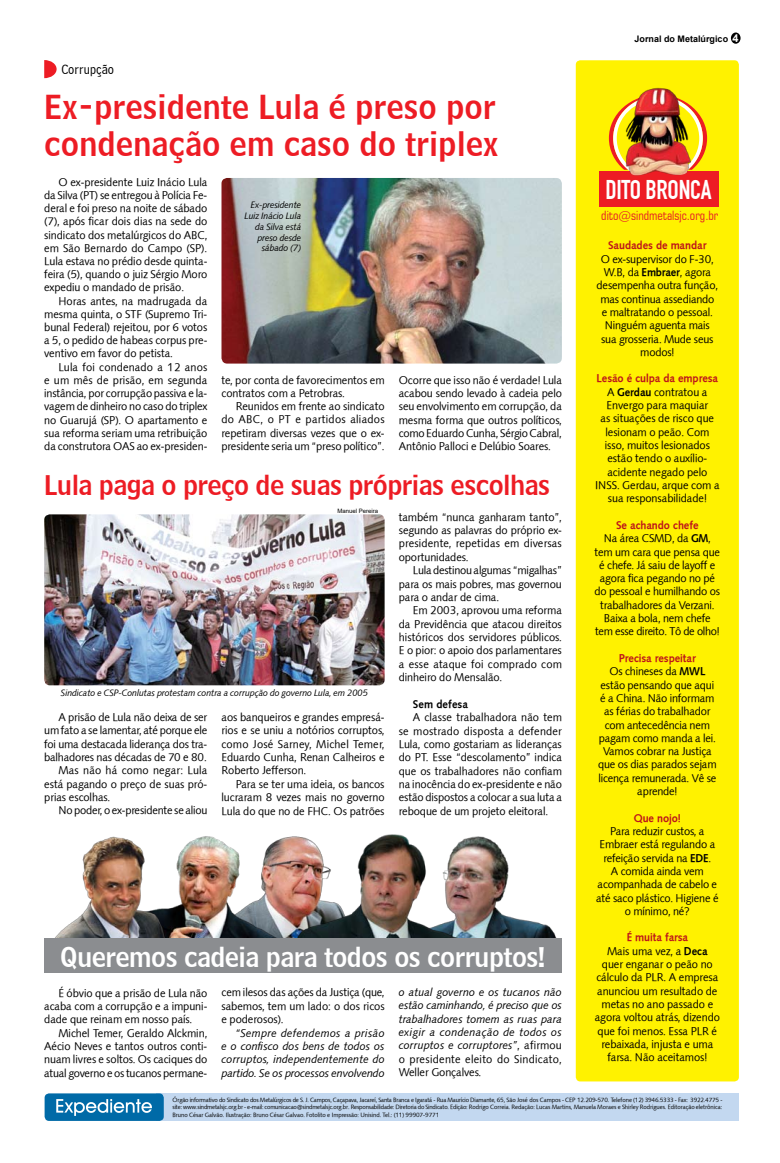
<style>
.page{position:relative;width:780px;height:1163px;background:#fff}
.page>*{position:absolute;margin:0;border:0;box-sizing:border-box;transform-origin:0 0}
.t1{font:33px/37px "Bell Centennial BT Name And Number";color:#ed1c24}
.t2{font:27px "Bell Centennial BT Name And Number";letter-spacing:-.02em;color:#ed1c24}
.t3{font:27px "Bell Centennial BT Name And Number";letter-spacing:-.02em;color:#fff}
.t4{font:700 26.5px "DIN Condensed";letter-spacing:-.01em;color:#fff}
.t5{font:14px "Bell Centennial BT Address";color:#000}
.t6{font:condensed 12.6px "Square 721 BT";color:#e61e26}
.t7{font:11px/13.3px "Symphony";color:#000;text-align:justify}
.t8{font:italic 11px/13.4px "Symphony";letter-spacing:.02em;color:#000;text-align:justify}
.t9{font:700 11px "Symphony";color:#bd141a}
.t10{font:11px "Symphony";letter-spacing:.02em;color:#000}
.t11{font:700 11px "Symphony";letter-spacing:.01em;color:#000}
.t12{font:italic 9px/10.8px "Symphony";color:#000;text-align:right}
.t13{font:700 9px "Arial";color:#000}
.t14{font:6px/7.2px "Symphony";color:#000;text-align:justify}
.t15{font:6px "Arial";color:#000}
.s1{font-style:normal}
.s2{font-size:11px;color:#fff}
.s3{font-weight:700}
.s4{font-weight:700;color:#bd141a}
</style>
<div class="page">
<img style="left:477px;top:836px;width:85px;height:109px">
<img style="left:281px;top:838px;width:2px;height:100px">
<img style="left:179px;top:836px;width:102px;height:102px">
<img style="left:55px;top:836px;width:124px;height:102px">
<img style="left:44px;top:514px;width:340px;height:171px">
<div style="left:156px;top:1093px;width:582px;height:27px;background:#c3d8f0"></div>
<div style="left:45px;top:1093px;width:119px;height:27px;background:#006aa7;border-radius:4px"></div>
<svg style="left:56px;top:1099px;width:96px;height:16px"></svg>
<div style="left:730px;top:32px;width:10px;height:12px;background:#000;border-radius:50%"></div>
<div style="left:575px;top:60px;width:163px;height:1021px;background:#fff200;border-radius:4px"></div>
<svg style="left:609px;top:107px;width:98px;height:63px"></svg>
<svg style="left:613px;top:96px;width:89px;height:84px"></svg>
<div style="left:616px;top:99px;width:83px;height:78px;background:#fff200;border-radius:50%"></div>
<div style="left:599px;top:171px;width:119px;height:36px;background:#ed1c24"></div>
<img style="left:624px;top:87px;width:71px;height:89px">
<img style="left:221px;top:178px;width:341px;height:185px">
<svg style="left:44px;top:60px;width:13px;height:18px"></svg>
<img style="left:283px;top:834px;width:194px;height:104px">
<div style="left:44px;top:938px;width:517px;height:34px;background:#8b8d90"></div>
<p class="t5" style="left:61px;top:61px;width:54px">Corrupção</p>
<h1 class="t1" style="left:44px;top:87px;width:455px">Ex-presidente Lula é preso por condenação em caso do triplex</h1>
<p class="t7" style="left:44px;top:175px;width:165px;text-indent:14px">O ex-presidente Luiz Inácio Lula da Silva (PT) se entregou à Polícia Fe&shy;deral e foi preso na noite de sábado (7), após ficar dois dias na sede do sindicato dos metalúrgicos do ABC, em São Bernardo do Campo (SP).<br>Lula estava no prédio desde quinta&shy;feira (5), quando o juiz Sérgio Moro expediu o mandado de prisão.</p>
<p class="t7" style="left:44px;top:294px;width:165px;text-indent:14px">Horas antes, na madrugada da mesma quinta, o STF (Supremo Tri&shy;bunal Federal) rejeitou, por 6 votos a 5, o pedido de habeas corpus pre&shy;ventivo em favor do petista.</p>
<p class="t7" style="left:44px;top:360px;width:165px;text-indent:14px">Lula foi condenado a 12 anos e um mês de prisão, em segunda instância, por corrupção passiva e la&shy;vagem de dinheiro no caso do triplex no Guarujá (SP). O apartamento e sua reforma seriam uma retribuição da construtora OAS ao ex-presiden-</p>
<p class="t12" style="left:244px;top:200px;width:58px">Ex-presidente<br>Luiz Inácio Lula da Silva está preso desde sábado (7)</p>
<p class="t7" style="left:221px;top:373px;width:164px">te, por conta de favorecimentos em contratos com a Petrobras.</p>
<p class="t7" style="left:221px;top:399px;width:165px;text-indent:14px">Reunidos em frente ao sindicato do ABC, o PT e partidos aliados repetiram diversas vezes que o ex&shy;presidente seria um “preso político”.</p>
<h2 class="t2" style="left:44px;top:467px;width:507px">Lula paga o preço de suas próprias escolhas</h2>
<p class="t7" style="left:399px;top:373px;width:165px">Ocorre que isso não é verdade! Lula acabou sendo levado à cadeia pelo seu envolvimento em corrupção, da mesma forma que outros políticos, como Eduardo Cunha, Sérgio Cabral, Antônio Palloci e Delúbio Soares.</p>
<p class="t15" style="left:337px;top:506px;width:42px">Manuel Pereira</p>
<p class="t12" style="left:61px;top:687px;width:308px">Sindicato e CSP-Conlutas protestam contra a corrupção do governo Lula, em 2005</p>
<p class="t7" style="left:58px;top:710px;width:150px">A prisão de Lula não deixa de ser</p>
<p class="t7" style="left:44px;top:723px;width:164px">um fato a se lamentar, até porque ele</p>
<p class="t7" style="left:44px;top:736px;width:164px">foi uma destacada liderança dos tra-</p>
<p class="t7" style="left:44px;top:750px;width:164px">balhadores nas décadas de 70 e 80.</p>
<p class="t10" style="left:58px;top:763px;width:150px">Mas não há como negar: Lula</p>
<p class="t7" style="left:44px;top:777px;width:164px">está pagando o preço de suas pró-</p>
<p class="t7" style="left:44px;top:790px;width:67px">prias escolhas.</p>
<p class="t7" style="left:58px;top:803px;width:150px">No poder, o ex-presidente se aliou</p>
<p class="t7" style="left:221px;top:710px;width:165px">aos banqueiros e grandes empresá&shy;rios e se uniu a notórios corruptos, como José Sarney, Michel Temer, Eduardo Cunha, Renan Calheiros e Roberto Jefferson.</p>
<p class="t7" style="left:221px;top:777px;width:165px;text-indent:14px">Para se ter uma ideia, os bancos lucraram 8 vezes mais no governo Lula do que no de FHC. Os patrões</p>
<p class="t7" style="left:399px;top:510px;width:165px">também “nunca ganharam tanto”, segundo as palavras do próprio ex&shy;presidente, repetidas em diversas oportunidades.</p>
<p class="t7" style="left:399px;top:563px;width:165px;text-indent:14px">Lula destinou algumas “migalhas” para os mais pobres, mas governou para o andar de cima.</p>
<p class="t7" style="left:399px;top:603px;width:165px;text-indent:14px">Em 2003, aprovou uma reforma da Previdência que atacou direitos históricos dos servidores públicos.<br>E o pior: o apoio dos parlamentares a esse ataque foi comprado com dinheiro do Mensalão.</p>
<p class="t11" style="left:413px;top:697px;width:56px">Sem defesa</p>
<p class="t7" style="left:399px;top:710px;width:165px;text-indent:14px">A classe trabalhadora não tem se mostrado disposta a defender Lula, como gostariam as lideranças do PT. Esse “descolamento” indica que os trabalhadores não confiam na inocência do ex-presidente e não estão dispostos a colocar a sua luta a reboque de um projeto eleitoral.</p>
<h2 class="t3" style="left:60px;top:939px;width:487px">Queremos cadeia para todos os corruptos!</h2>
<p class="t7" style="left:44px;top:985px;width:165px;text-indent:14px">É óbvio que a prisão de Lula não acaba com a corrupção e a impuni&shy;dade que reinam em nosso país.</p>
<p class="t7" style="left:44px;top:1025px;width:164px;text-indent:14px">Michel Temer, Geraldo Alckmin, Aécio Neves e tantos outros conti&shy;nuam livres e soltos. Os caciques do atual governo e os tucanos permane-</p>
<p class="t7" style="left:221px;top:985px;width:165px">cem ilesos das ações da Justiça (que, sabemos, tem um lado: o dos ricos e poderosos).</p>
<p class="t8" style="left:221px;top:1025px;width:165px;text-indent:14px">“Sempre defendemos a prisão e o confisco dos bens de todos os corruptos, independentemente do partido. Se os processos envolvendo</p>
<p class="t8" style="left:399px;top:985px;width:165px">o atual governo e os tucanos não estão caminhando, é preciso que os trabalhadores tomem as ruas para exigir a condenação de todos os corruptos e corruptores”<span class="s1">, afirmou o presidente eleito do Sindicato, Weller Gonçalves.</span></p>
<p class="t13" style="left:634px;top:32px;width:106px">Jornal do Metalúrgico <span class="s2">24</span></p>
<h3 class="t4" style="left:605px;top:174px;width:107px">DITO BRONCA</h3>
<p class="t6" style="left:601px;top:208px;width:118px">dito@sindmetalsjc.org.br</p>
<p class="t9" style="left:608px;top:239px;width:100px">Saudades de mandar</p>
<p class="t7" style="left:596px;top:252px;width:123px;text-align:center">O ex-supervisor do F-30,<br>W.B, da <span class="s3">Embraer</span>, agora desempenha outra função, mas continua assediando e maltratando o pessoal.<br>Ninguém aguenta mais sua grosseria. Mude seus modos!</p>
<p class="t7" style="left:595px;top:372px;width:126px;text-align:center"><span class="s4">Lesão é culpa da empresa<br></span>A <span class="s3">Gerdau</span> contratou a<br>Envergo para maquiar<br>as situações de risco que lesionam o peão. Com isso, muitos lesionados estão tendo o auxílio&shy;acidente negado pelo<br>INSS. Gerdau, arque com a sua responsabilidade!</p>
<p class="t7" style="left:594px;top:518px;width:127px;text-align:center"><span class="s4">Se achando chefe<br></span>Na área CSMD, da <span class="s3">GM</span>, tem um cara que pensa que é chefe. Já saiu de layoff e agora fica pegando no pé do pessoal e humilhando os trabalhadores da Verzani.<br>Baixa a bola, nem chefe tem esse direito. Tô de olho!</p>
<p class="t7" style="left:598px;top:651px;width:120px;text-align:center"><span class="s4">Precisa respeitar<br></span>Os chineses da <span class="s3">MWL </span>estão pensando que aqui é a China. Não informam as férias do trabalhador com antecedência nem pagam como manda a lei.<br>Vamos cobrar na Justiça que os dias parados sejam licença remunerada. Vê se aprende!</p>
<p class="t9" style="left:633px;top:811px;width:49px">Que nojo!</p>
<p class="t7" style="left:596px;top:824px;width:124px;text-align:center">Para reduzir custos, a<br>Embraer está regulando a refeição servida na <span class="s3">EDE</span>.<br>A comida ainda vem acompanhada de cabelo e até saco plástico. Higiene é o mínimo, né?</p>
<p class="t7" style="left:594px;top:930px;width:127px;text-align:center"><span class="s4">É muita farsa<br></span>Mais uma vez, a <span class="s3">Deca<br></span>quer enganar o peão no cálculo da PLR. A empresa anunciou um resultado de metas no ano passado e agora voltou atrás, dizendo que foi menos. Essa PLR é rebaixada, injusta e uma farsa. Não aceitamos!</p>
<p class="t14" style="left:172px;top:1096px;width:551px">Órgão informativo do Sindicato dos Metalúrgicos de S. J. Campos, Caçapava, Jacareí, Santa Branca e Igaratá - Rua Maurício Diamante, 65, São José dos Campos - CEP 12.209-570. Telefone (12) 3946.5333 - Fax: 3922.4775 - site: www.sindmetalsjc.org.br - e-mail: comunicacao@sindmetalsjc.org.br. Responsabilidade: Diretoria do Sindicato. Edição: Rodrigo Correia. Redação: Lucas Martins, Manuela Moraes e Shirley Rodrigues. Editoração eletrônica:<br>Bruno César Galvão. Ilustração: Bruno César Galvao. Fotolito e Impressão: Unisind. Tel.: (11) 99907-9771</p>
</div>
